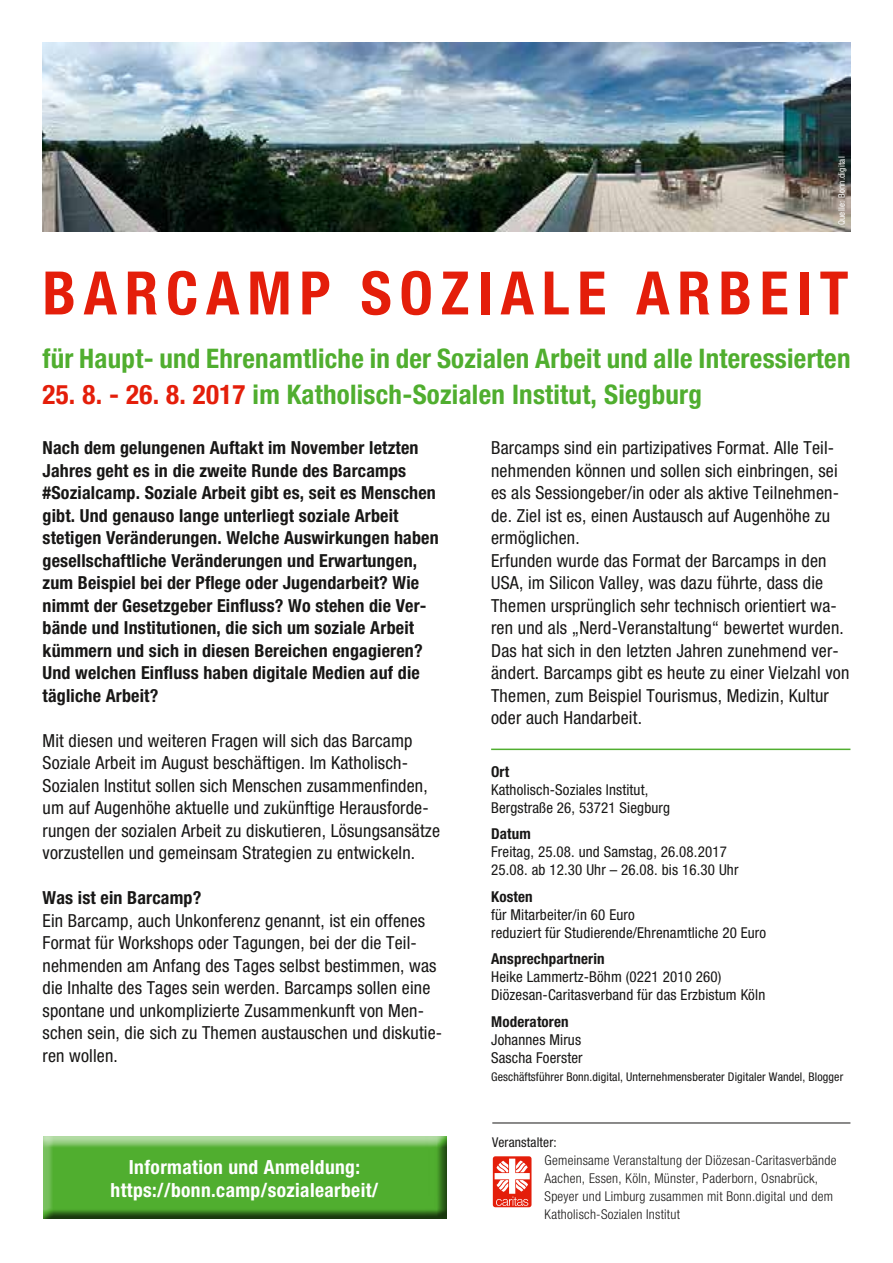
<style>
.page{position:relative;width:893px;height:1263px;background:#fff}
.page>*{position:absolute;margin:0;border:0;box-sizing:border-box;transform-origin:0 0}
.head2{font:700 condensed 60px "Helvetica Neue";letter-spacing:.13em;color:#e41e0a}
.head2-2{font:700 condensed 27px "Helvetica Neue";letter-spacing:.01em;color:#50ae2f}
.t1{font:700 condensed 19.5px/23.4px "Helvetica Neue";letter-spacing:.02em;color:#fff;text-align:center}
.t2{font:condensed 18px/22.5px "Helvetica Neue";letter-spacing:.01em;color:#181716}
.t3{font:700 condensed 18px/22.5px "Helvetica Neue";letter-spacing:.01em;color:#181716}
.klein{font:condensed 15px/18px "Helvetica Neue";letter-spacing:.01em;color:#181716}
.klein-2{font:700 condensed 15px "Helvetica Neue";letter-spacing:.01em;color:#181716}
.t4{font:300 condensed 13.5px/18px "Helvetica Neue";letter-spacing:.02em;color:#181716}
.t5{font:condensed 13.5px "Helvetica Neue";letter-spacing:.01em;color:#181716}
.klein-3{font:condensed 12px "Helvetica Neue";letter-spacing:.01em;color:#181716}
.klein-4{font:condensed 9px "Helvetica Neue";letter-spacing:.025em;color:#fff}
.s1{color:#e41e0a}
</style>
<div class="page">
<hr style="left:492px;top:1122px;width:358px;height:1px;background:#181716">
<div style="left:36px;top:1129px;width:422px;height:90px;background:#181716;opacity:.75"></div>
<div style="left:493px;top:1156px;width:38px;height:51px;background:#e41e0a;border-radius:3px"></div>
<svg style="left:495px;top:1159px;width:35px;height:47px"></svg>
<img style="left:43px;top:43px;width:807px;height:188px">
<hr style="left:491px;top:748px;width:359px;height:2px;background:#50ae2f">
<p class="klein-4" style="left:836px;top:225px;width:70px;rotate:-90deg">Quelle: Bonn.digital</p>
<p class="head2" style="left:43px;top:257px;width:807px">BARCAMP SOZIALE ARBEIT</p>
<p class="head2-2" style="left:43px;top:342px;width:809px">für Haupt- und Ehrenamtliche in der Sozialen Arbeit und alle Interessierten</p>
<p class="head2-2" style="left:43px;top:378px;width:661px"><span class="s1">25. 8. - 26. 8. 2017</span> im Katholisch-Sozialen Institut, Siegburg</p>
<p class="t3" style="left:43px;top:436px;width:398px">Nach dem gelungenen Auftakt im November letzten Jahres geht es in die zweite Runde des Barcamps #Sozialcamp. Soziale Arbeit gibt es, seit es Menschen gibt. Und genauso lange unterliegt soziale Arbeit stetigen Veränderungen. Welche Auswirkungen haben gesellschaftliche Veränderungen und Erwartungen, zum Beispiel bei der Pflege oder Jugendarbeit? Wie nimmt der Gesetzgeber Einfluss? Wo stehen die Ver&shy;bände und Institutionen, die sich um soziale Arbeit kümmern und sich in diesen Bereichen engagieren?<br>Und welchen Einfluss haben digitale Medien auf die tägliche Arbeit?</p>
<p class="t2" style="left:43px;top:729px;width:399px">Mit diesen und weiteren Fragen will sich das Barcamp Soziale Arbeit im August beschäftigen. Im Katholisch-Sozialen Institut sollen sich Menschen zusammenfinden, um auf Augenhöhe aktuelle und zukünftige Herausforde&shy;rungen der sozialen Arbeit zu diskutieren, Lösungsansätze vorzustellen und gemeinsam Strategien zu entwickeln.</p>
<p class="t3" style="left:43px;top:886px;width:160px">Was ist ein Barcamp?</p>
<p class="t2" style="left:43px;top:909px;width:401px">Ein Barcamp, auch Unkonferenz genannt, ist ein offenes Format für Workshops oder Tagungen, bei der die Teil&shy;nehmenden am Anfang des Tages selbst bestimmen, was die Inhalte des Tages sein werden. Barcamps sollen eine spontane und unkomplizierte Zusammenkunft von Men&shy;schen sein, die sich zu Themen austauschen und diskutie&shy;ren wollen.</p>
<p class="t1" style="left:111px;top:1155px;width:269px">Information und Anmeldung: https://bonn.camp/sozialearbeit/</p>
<p class="t2" style="left:491px;top:437px;width:349px">Barcamps sind ein partizipatives Format. Alle Teil&shy;nehmenden können und sollen sich einbringen, sei es als Sessiongeber/in oder als aktive Teilnehmen&shy;de. Ziel ist es, einen Austausch auf Augenhöhe zu ermöglichen.</p>
<p class="t2" style="left:491px;top:549px;width:360px">Erfunden wurde das Format der Barcamps in den USA, im Silicon Valley, was dazu führte, dass die Themen ursprünglich sehr technisch orientiert wa&shy;ren und als „Nerd-Veranstaltung“ bewertet wurden.<br>Das hat sich in den letzten Jahren zunehmend ver&shy;ändert. Barcamps gibt es heute zu einer Vielzahl von Themen, zum Beispiel Tourismus, Medizin, Kultur oder auch Handarbeit.</p>
<p class="klein-2" style="left:491px;top:762px;width:20px">Ort</p>
<p class="klein" style="left:491px;top:780px;width:180px">Katholisch-Soziales Institut,<br>Bergstraße 26, 53721 Siegburg</p>
<p class="klein-2" style="left:491px;top:825px;width:41px">Datum</p>
<p class="klein" style="left:491px;top:843px;width:237px">Freitag, 25.08. und Samstag, 26.08.2017</p>
<p class="klein" style="left:491px;top:861px;width:249px">25.08. ab 12.30 Uhr – 26.08. bis 16.30 Uhr</p>
<p class="klein-2" style="left:491px;top:887px;width:43px">Kosten</p>
<p class="klein" style="left:491px;top:905px;width:145px">für Mitarbeiter/in 60 Euro</p>
<p class="klein" style="left:491px;top:923px;width:277px">reduziert für Studierende/Ehrenamtliche 20 Euro</p>
<p class="klein-2" style="left:491px;top:950px;width:115px">Ansprechpartnerin</p>
<p class="klein" style="left:491px;top:968px;width:276px">Heike Lammertz-Böhm (0221 2010 260)<br>Diözesan-Caritasverband für das Erzbistum Köln</p>
<p class="klein-2" style="left:491px;top:1012px;width:79px">Moderatoren</p>
<p class="klein" style="left:491px;top:1030px;width:91px">Johannes Mirus</p>
<p class="klein" style="left:491px;top:1048px;width:93px">Sascha Foerster</p>
<p class="klein-3" style="left:491px;top:1069px;width:354px">Geschäftsführer Bonn.digital, Unternehmensberater Digitaler Wandel, Blogger</p>
<p class="t5" style="left:492px;top:1134px;width:66px">Veranstalter:</p>
<p class="t4" style="left:545px;top:1151px;width:293px">Gemeinsame Veranstaltung der Diözesan-Caritasverbände<br>Aachen, Essen, Köln, Münster, Paderborn, Osnabrück,<br>Speyer und Limburg zusammen mit Bonn.digital und dem</p>
<p class="t4" style="left:545px;top:1205px;width:137px">Katholisch-Sozialen Institut</p>
</div>
